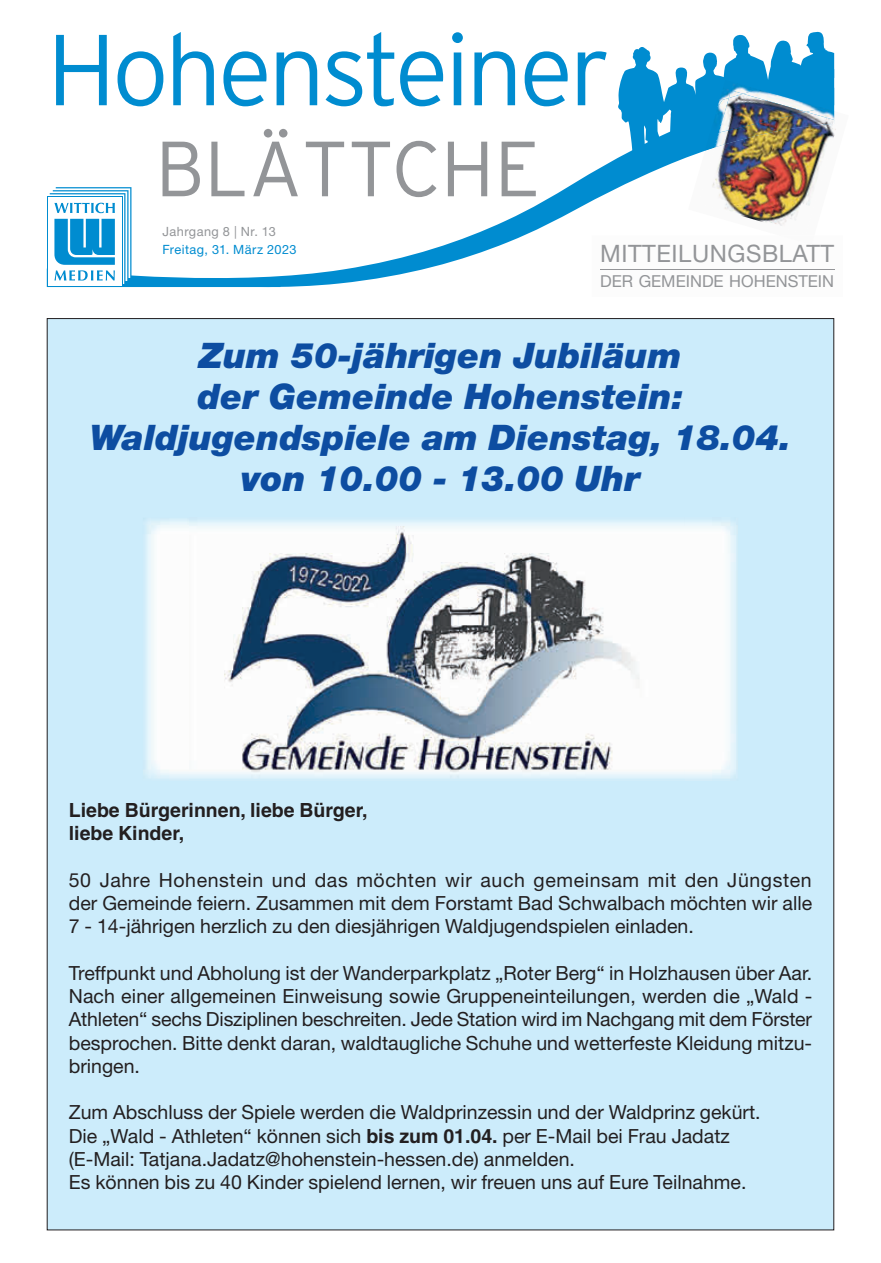
<style>
.page{position:relative;width:881px;height:1263px;background:#fff}
.page>*{position:absolute;margin:0;border:0;box-sizing:border-box;transform-origin:0 0}
.t1{font:300 100.5px "Interstate";letter-spacing:-.04em;color:#008cd0}
.t2{font:300 78px "Interstate";color:#939598}
.t3{font:italic 900 35.25px/41.2px "Helvetica Neue LT";color:#0d4da1;text-align:center}
.t4{font:24px "Helvetica Neue LT";letter-spacing:.025em;color:#939598}
.t5{font:19.5px/23.2px "Helvetica Neue LT";color:#231f20;text-align:justify}
.t6{font:700 19.5px/23.2px "Helvetica LT";color:#231f20}
.t7{font:16.5px "Helvetica Neue LT";color:#939598}
.t8{font:12.75px "Helvetica Neue LT";letter-spacing:.03em;color:#008cd0}
.t9{font:12.75px "Helvetica Neue LT";letter-spacing:.03em;color:#939598}
.s1{font-family:"Helvetica LT";font-weight:700}
</style>
<div class="page">
<svg style="left:47px;top:158px;width:628px;height:130px"></svg>
<svg style="left:617px;top:31px;width:216px;height:131px"></svg>
<img style="left:591px;top:236px;width:244px;height:52px">
<img style="left:600px;top:269px;width:233px;height:1px">
<img style="left:601px;top:245px;width:232px;height:18px">
<img style="left:717px;top:80px;width:40px;height:9px">
<img style="left:687px;top:147px;width:11px;height:15px">
<img style="left:709px;top:89px;width:113px;height:31px">
<img style="left:779px;top:236px;width:35px;height:9px">
<img style="left:728px;top:90px;width:14px;height:4px">
<img style="left:698px;top:120px;width:138px;height:106px">
<img style="left:714px;top:112px;width:119px;height:35px">
<img style="left:718px;top:94px;width:87px;height:39px">
<svg style="left:47px;top:187px;width:233px;height:100px"></svg>
<div style="left:47px;top:319px;width:786px;height:911px;background:#ccecfb"></div>
<img style="left:144px;top:519px;width:45px;height:260px">
<img style="left:734px;top:524px;width:3px;height:250px">
<img style="left:189px;top:520px;width:545px;height:259px">
<h1 class="t1" style="left:47px;top:9px;width:565px">Hohensteiner</h1>
<h2 class="t2" style="left:155px;top:121px;width:386px">BLÄTTCHE</h2>
<p class="t9" style="left:162px;top:224px;width:115px">Jahrgang 8 | Nr. 13</p>
<p class="t8" style="left:162px;top:242px;width:135px">Freitag, 31. März 2023</p>
<p class="t4" style="left:600px;top:240px;width:235px">MITTEILUNGSBLATT</p>
<p class="t7" style="left:600px;top:271px;width:235px">DER GEMEINDE HOHENSTEIN</p>
<h3 class="t3" style="left:90px;top:334px;width:702px">Zum 50-jährigen Jubiläum<br>der Gemeinde Hohenstein:<br>Waldjugendspiele am Dienstag, 18.04. von 10.00 - 13.00 Uhr</h3>
<p class="t6" style="left:69px;top:798px;width:300px">Liebe Bürgerinnen, liebe Bürger, liebe Kinder,</p>
<p class="t5" style="left:69px;top:868px;width:744px">50 Jahre Hohenstein und das möchten wir auch gemeinsam mit den Jüngsten der Gemeinde feiern. Zusammen mit dem Forstamt Bad Schwalbach möchten wir alle 7 - 14-jährigen herzlich zu den diesjährigen Waldjugendspielen einladen.</p>
<p class="t5" style="left:69px;top:961px;width:744px">Treffpunkt und Abholung ist der Wanderparkplatz „Roter Berg“ in Holzhausen über Aar.<br>Nach einer allgemeinen Einweisung sowie Gruppeneinteilungen, werden die „Wald - Athleten“ sechs Disziplinen beschreiten. Jede Station wird im Nachgang mit dem Förster besprochen. Bitte denkt daran, waldtaugliche Schuhe und wetterfeste Kleidung mitzu&shy;bringen.</p>
<p class="t5" style="left:69px;top:1100px;width:693px;text-align:left">Zum Abschluss der Spiele werden die Waldprinzessin und der Waldprinz gekürt.<br>Die „Wald - Athleten“ können sich <span class="s1">bis zum 01.04.</span> per E-Mail bei Frau Jadatz (E-Mail: Tatjana.Jadatz@hohenstein-hessen.de) anmelden.<br>Es können bis zu 40 Kinder spielend lernen, wir freuen uns auf Eure Teilnahme.</p>
</div>
